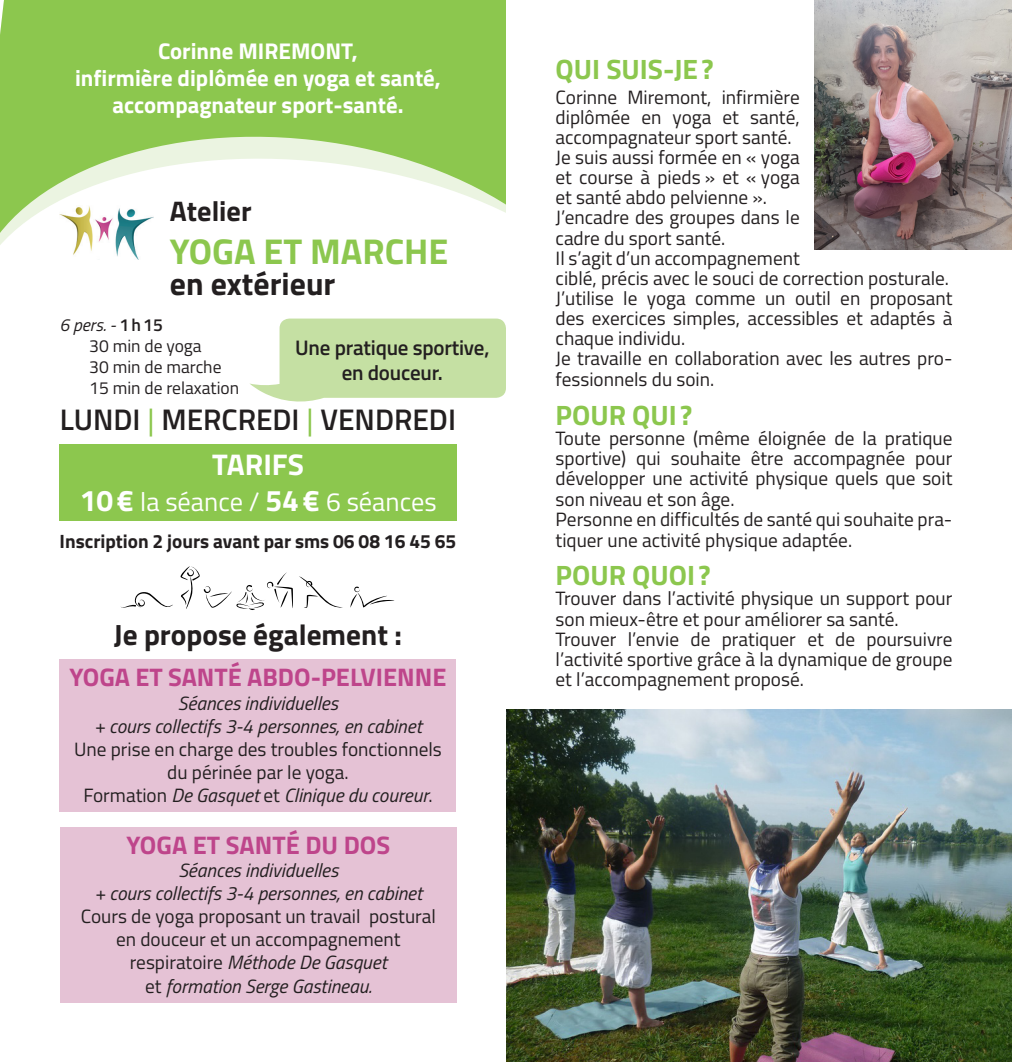
<style>
.page{position:relative;width:1012px;height:1062px;background:#fff}
.page>*{position:absolute;margin:0;border:0;box-sizing:border-box;transform-origin:0 0}
.t1{font:700 35.88px "Titillium Web";color:#8cc74e}
.t2{font:700 31.85px "Titillium Web";color:#231f20}
.t3{font:700 29.93px "Titillium Web";color:#fff}
.t4{font:600 29.75px "Titillium Web";color:#231f20}
.t5{font:700 29.22px "Titillium Web";color:#231f20}
.t6{font:700 28.35px "Titillium Web";color:#231f20}
.t7{font:700 28px "Titillium Web";color:#8cc74e}
.t8{font:26.43px "Titillium Web";color:#fff}
.t9{font:700 25.38px "Titillium Web";color:#be458b}
.t10{font:700 22.75px "Titillium Web";color:#fff}
.t11{font:600 21px/25.2px "Titillium Web";letter-spacing:-.01em;color:#231f20;text-align:center}
.t12{font:19.25px/20.1px "Titillium Web";color:#231f20}
.t13{font:italic 19.25px/23.1px "Titillium Web";color:#231f20;text-align:center}
.t14{font:700 19.25px "Titillium Web";color:#231f20}
.t15{font:17.5px/21px "Titillium Web";color:#231f20}
.s1{font-style:italic}
.s2{font-weight:600}
.s3{font-family:"Arial";font-weight:400;color:#8cc74e}
.s4{font-weight:700;font-size:29.93px}
</style>
<div class="page">
<svg style="left:0;top:0;width:506px;height:260px;fill:#8cc74e"></svg>
<img style="left:815px;top:0;width:197px;height:250px">
<div style="left:60px;top:659px;width:396px;height:153px;background:#e5c2d5"></div>
<div style="left:60px;top:826px;width:397px;height:176px;background:#e5c2d5"></div>
<img style="left:60px;top:206px;width:93px;height:53px">
<div style="left:60px;top:444px;width:397px;height:76px;background:#8cc74e"></div>
<img style="left:506px;top:709px;width:506px;height:353px">
<svg style="left:250px;top:318px;width:256px;height:84px;background:#cde4b0"></svg>
<svg style="left:120px;top:592px;width:53px;height:16px"></svg>
<svg style="left:180px;top:566px;width:113px;height:44px"></svg>
<svg style="left:299px;top:576px;width:44px;height:32px"></svg>
<svg style="left:350px;top:586px;width:45px;height:22px"></svg>
<p class="t10" style="left:158px;top:37px;width:115px">Corinne Miremont</p>
<p class="t10" style="left:352px;top:37px;width:7px">,</p>
<p class="t10" style="left:75px;top:64px;width:367px">infirmière diplômée en yoga et santé,</p>
<p class="t10" style="left:112px;top:92px;width:293px">accompagnateur sport-santé.</p>
<h3 class="t6" style="left:170px;top:194px;width:83px">Atelier</h3>
<h1 class="t1" style="left:170px;top:230px;width:280px">YOGA ET MARCHE</h1>
<h2 class="t2" style="left:170px;top:265px;width:167px">en extérieur</h2>
<p class="t15" style="left:89px;top:314px;width:151px;text-indent:-30px"><span class="s1">6 pers. -</span> <span class="s2">1h15<br></span>30 min de yoga<br>30 min de marche<br>15 min de relaxation</p>
<p class="t11" style="left:295px;top:334px;width:196px">Une pratique sportive, en douceur.</p>
<h3 class="t4" style="left:60px;top:402px;width:398px">LUNDI <span class="s3">|</span> MERCREDI <span class="s3">|</span> VENDREDI</h3>
<h3 class="t3" style="left:212px;top:446px;width:93px">TARIFS</h3>
<h3 class="t8" style="left:80px;top:486px;width:358px"><span class="s4">10€</span> la séance / <span class="s4">54€</span> 6 séances</h3>
<p class="t14" style="left:60px;top:530px;width:398px">Inscription 2 jours avant par sms 06 08 16 45 65</p>
<h3 class="t5" style="left:114px;top:617px;width:289px">Je propose également :</h3>
<h3 class="t9" style="left:69px;top:662px;width:379px">YOGA ET SANTÉ ABDO-PELVIENNE</h3>
<p class="t13" style="left:94px;top:691px;width:329px">Séances individuelles<br>+ cours collectifs 3-4 personnes, en cabinet</p>
<p class="t12" style="left:74px;top:737px;width:369px;line-height:23.1px;text-align:center">Une prise en charge des troubles fonctionnels du périnée par le yoga.<br>Formation <span class="s1">De Gasquet</span> et <span class="s1">Clinique du coureur</span>.</p>
<h3 class="t9" style="left:127px;top:830px;width:265px">YOGA ET SANTÉ DU DOS</h3>
<p class="t13" style="left:94px;top:858px;width:329px">Séances individuelles<br>+ cours collectifs 3-4 personnes, en cabinet</p>
<p class="t12" style="left:81px;top:905px;width:357px;line-height:23.1px;text-align:center">Cours de yoga proposant un travail postural en douceur et un accompagnement respiratoire <span class="s1">Méthode De Gasquet<br></span>et <span class="s1">formation Serge Gastineau.</span></p>
<h3 class="t7" style="left:556px;top:52px;width:160px">QUI SUIS-JE?</h3>
<p class="t12" style="left:556px;top:87px;width:398px">Corinne Miremont, infirmière<br>diplômée en yoga et santé,<br>accompagnateur sport santé.<br>Je suis aussi formée en « yoga<br>et course à pieds » et « yoga<br>et santé abdo pelvienne ».<br>J’encadre des groupes dans le<br>cadre du sport santé.<br>Il s’agit d’un accompagnement<br>ciblé, précis avec le souci de correction posturale.<br>J’utilise le yoga comme un outil en proposant des exercices simples, accessibles et adaptés à chaque individu.<br>Je travaille en collaboration avec les autres pro&shy;fessionnels du soin.</p>
<h3 class="t7" style="left:556px;top:398px;width:138px">POUR QUI ?</h3>
<p class="t12" style="left:556px;top:428px;width:398px">Toute personne (même éloignée de la pratique sportive) qui souhaite être accompagnée pour développer une activité physique quels que soit son niveau et son âge.<br>Personne en difficultés de santé qui souhaite pra&shy;tiquer une activité physique adaptée.</p>
<h3 class="t7" style="left:556px;top:559px;width:157px">POUR QUOI ?</h3>
<p class="t12" style="left:556px;top:588px;width:398px">Trouver dans l’activité physique un support pour son mieux-être et pour améliorer sa santé.<br>Trouver l’envie de pratiquer et de poursuivre l’activité sportive grâce à la dynamique de groupe et l’accompagnement proposé.</p>
</div>
